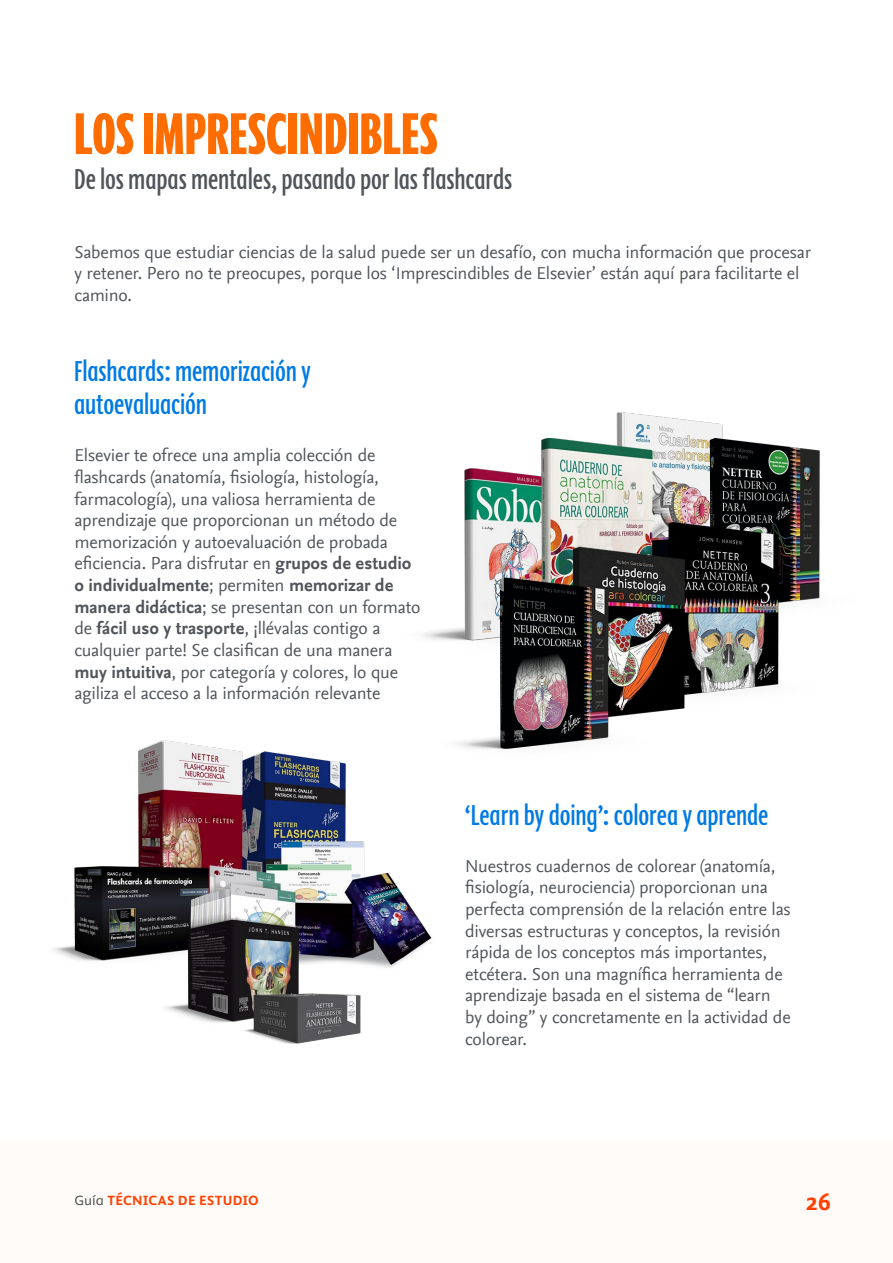
<style>
.page{position:relative;width:893px;height:1263px;background:#fff}
.page>*{position:absolute;margin:0;border:0;box-sizing:border-box;transform-origin:0 0}
.t1{font:700 condensed 67.5px "Elsevier Display";letter-spacing:.015em;color:#ff6c00}
.t2{font:condensed 33px/33px "Elsevier Display";letter-spacing:.015em;color:#007ae4}
.t3{font:condensed 33px "Elsevier Display";letter-spacing:.015em;color:#51555a}
.t4{font:700 27px "Elsevier Sans";color:#ff4000}
.t5{font:18px/21.6px "Nexus Sans Offc Pro";letter-spacing:-.01em;color:#51555a}
.t6{font:700 15px "Elsevier Sans";letter-spacing:.025em;color:#ff4000}
.s1{font-weight:700}
.s2{font-weight:400;color:#4c4c4c}
</style>
<div class="page">
<div style="left:0;top:1141px;width:893px;height:122px;background:#fffbf8"></div>
<img style="left:53px;top:741px;width:379px;height:303px">
<img style="left:401px;top:412px;width:419px;height:347px">
<h1 class="t1" style="left:74px;top:100px;width:364px">LOS IMPRESCINDIBLES</h1>
<h2 class="t3" style="left:74px;top:162px;width:439px">De los mapas mentales, pasando por las flashcards</h2>
<p class="t5" style="left:74px;top:240px;width:738px">Sabemos que estudiar ciencias de la salud puede ser un desafío, con mucha información que procesar y retener. Pero no te preocupes, porque los ‘Imprescindibles de Elsevier’ están aquí para facilitarte el camino.</p>
<h2 class="t2" style="left:74px;top:355px;width:238px">Flashcards: memorización y autoevaluación</h2>
<p class="t5" style="left:74px;top:444px;width:348px">Elsevier te ofrece una amplia colección de flashcards (anatomía, fisiología, histología, farmacología), una valiosa herramienta de aprendizaje que proporcionan un método de memorización y autoevaluación de probada eficiencia. Para disfrutar en <span class="s1">grupos de estudio o individualmente</span>; permiten <span class="s1">memorizar de manera didáctica</span>; se presentan con un formato de <span class="s1">fácil uso y trasporte</span>, ¡llévalas contigo a cualquier parte! Se clasifican de una manera <span class="s1">muy intuitiva</span>, por categoría y colores, lo que agiliza el acceso a la información relevante</p>
<h2 class="t2" style="left:465px;top:799px;width:305px">‘Learn by doing’: colorea y aprende</h2>
<p class="t5" style="left:465px;top:854px;width:327px">Nuestros cuadernos de colorear (anatomía, fisiología, neurociencia) proporcionan una perfecta comprensión de la relación entre las diversas estructuras y conceptos, la revisión rápida de los conceptos más importantes, etcétera. Son una magnífica herramienta de aprendizaje basada en el sistema de “learn by doing” y concretamente en la actividad de colorear.</p>
<p class="t6" style="left:74px;top:1192px;width:186px"><span class="s2">Guía</span> TÉCNICAS DE ESTUDIO</p>
<h3 class="t4" style="left:806px;top:1186px;width:27px">26</h3>
</div>
